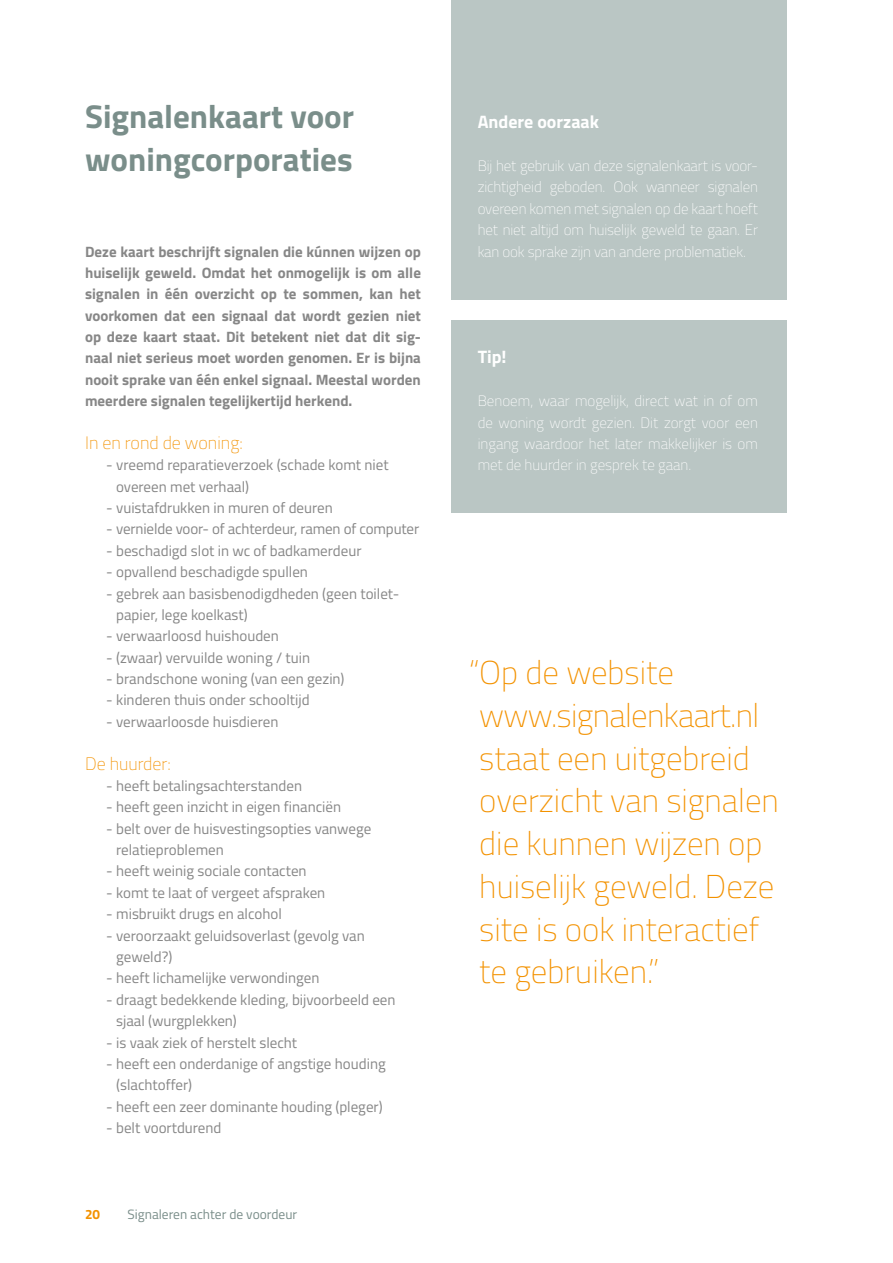
<style>
.page{position:relative;width:893px;height:1263px;background:#fff}
.page>*{position:absolute;margin:0;border:0;box-sizing:border-box;transform-origin:0 0}
.t1{font:100 33px/42.8px "Titillium";color:#f39200}
.t2{font:700 33px/42.8px "Titillium";color:#7a8e8a}
.t3{font:100 18px "Titillium";color:#f39200}
.t4{font:700 18px "Titillium";color:#fff}
.t5{font:15px/21.3px "Titillium";color:#878787}
.t6{font:700 15px/21.3px "Titillium";color:#878787;text-align:justify}
.t7{font:100 15px/21.3px "Titillium";letter-spacing:-.01em;color:#fff;text-align:justify}
.t8{font:13.5px "Titillium";color:#7a8e8a}
.t9{font:700 13.5px "Titillium";color:#f39200}
</style>
<div class="page">
<div style="left:451px;top:0;width:336px;height:299px;background:#bac6c4"></div>
<div style="left:451px;top:321px;width:336px;height:192px;background:#bac6c4"></div>
<h1 class="t2" style="left:85px;top:94px;width:271px">Signalenkaart voor woningcorporaties</h1>
<p class="t6" style="left:85px;top:240px;width:337px">Deze kaart beschrijft signalen die kúnnen wijzen op huiselijk geweld. Omdat het onmogelijk is om alle signalen in één overzicht op te sommen, kan het voorkomen dat een signaal dat wordt gezien niet op deze kaart staat. Dit betekent niet dat dit sig&shy;naal niet serieus moet worden genomen. Er is bijna nooit sprake van één enkel signaal. Meestal worden meerdere signalen tegelijkertijd herkend.</p>
<p class="t3" style="left:85px;top:430px;width:159px">In en rond de woning:</p>
<p class="t5" style="left:116px;top:454px;width:274px;text-indent:-10px">- vreemd reparatieverzoek (schade komt niet overeen met verhaal)</p>
<p class="t5" style="left:106px;top:496px;width:228px">- vuistafdrukken in muren of deuren</p>
<p class="t5" style="left:106px;top:518px;width:314px">- vernielde voor- of achterdeur, ramen of computer</p>
<p class="t5" style="left:106px;top:539px;width:257px">- beschadigd slot in wc of badkamerdeur</p>
<p class="t5" style="left:106px;top:560px;width:203px">- opvallend beschadigde spullen</p>
<p class="t5" style="left:116px;top:582px;width:285px;text-indent:-10px">- gebrek aan basisbenodigdheden (geen toilet&shy;papier, lege koelkast)</p>
<p class="t5" style="left:106px;top:625px;width:174px">- verwaarloosd huishouden</p>
<p class="t5" style="left:106px;top:646px;width:205px">- (zwaar) vervuilde woning / tuin</p>
<p class="t5" style="left:106px;top:667px;width:240px">- brandschone woning (van een gezin)</p>
<p class="t5" style="left:106px;top:689px;width:205px">- kinderen thuis onder schooltijd</p>
<p class="t5" style="left:106px;top:710px;width:174px">- verwaarloosde huisdieren</p>
<p class="t3" style="left:85px;top:750px;width:87px">De huurder:</p>
<p class="t5" style="left:106px;top:774px;width:197px">- heeft betalingsachterstanden</p>
<p class="t5" style="left:106px;top:796px;width:236px">- heeft geen inzicht in eigen financiën</p>
<p class="t5" style="left:116px;top:817px;width:257px;text-indent:-10px">- belt over de huisvestingsopties vanwege relatieproblemen</p>
<p class="t5" style="left:106px;top:860px;width:202px">- heeft weinig sociale contacten</p>
<p class="t5" style="left:106px;top:881px;width:221px">- komt te laat of vergeet afspraken</p>
<p class="t5" style="left:106px;top:902px;width:177px">- misbruikt drugs en alcohol</p>
<p class="t5" style="left:116px;top:924px;width:250px;text-indent:-10px">- veroorzaakt geluidsoverlast (gevolg van geweld?)</p>
<p class="t5" style="left:106px;top:967px;width:215px">- heeft lichamelijke verwondingen</p>
<p class="t5" style="left:116px;top:988px;width:281px;text-indent:-10px">- draagt bedekkende kleding, bijvoorbeeld een sjaal (wurgplekken)</p>
<p class="t5" style="left:106px;top:1031px;width:192px">- is vaak ziek of herstelt slecht</p>
<p class="t5" style="left:116px;top:1052px;width:271px;text-indent:-10px">- heeft een onderdanige of angstige houding (slachtoffer)</p>
<p class="t5" style="left:106px;top:1095px;width:278px">- heeft een zeer dominante houding (pleger)</p>
<p class="t5" style="left:106px;top:1116px;width:117px">- belt voortdurend</p>
<p class="t9" style="left:85px;top:1203px;width:17px">20</p>
<p class="t8" style="left:128px;top:1204px;width:171px">Signaleren achter de voordeur</p>
<p class="t4" style="left:478px;top:108px;width:123px">Andere oorzaak</p>
<p class="t7" style="left:478px;top:154px;width:282px">Bij het gebruik van deze signalenkaart is voor&shy;zichtigheid geboden. Ook wanneer signalen overeen komen met signalen op de kaart hoeft het niet altijd om huiselijk geweld te gaan. Er kan ook sprake zijn van andere problematiek.</p>
<p class="t4" style="left:478px;top:343px;width:30px">Tip!</p>
<p class="t7" style="left:478px;top:390px;width:282px">Benoem, waar mogelijk, direct wat in of om de woning wordt gezien. Dit zorgt voor een ingang waardoor het later makkelijker is om met de huurder in gesprek te gaan.</p>
<h1 class="t1" style="left:479px;top:650px;width:301px;text-indent:-10px">“Op de website www.signalenkaart.nl staat een uitgebreid overzicht van signalen die kunnen wijzen op huiselijk geweld. Deze site is ook interactief te gebruiken.”</h1>
</div>
